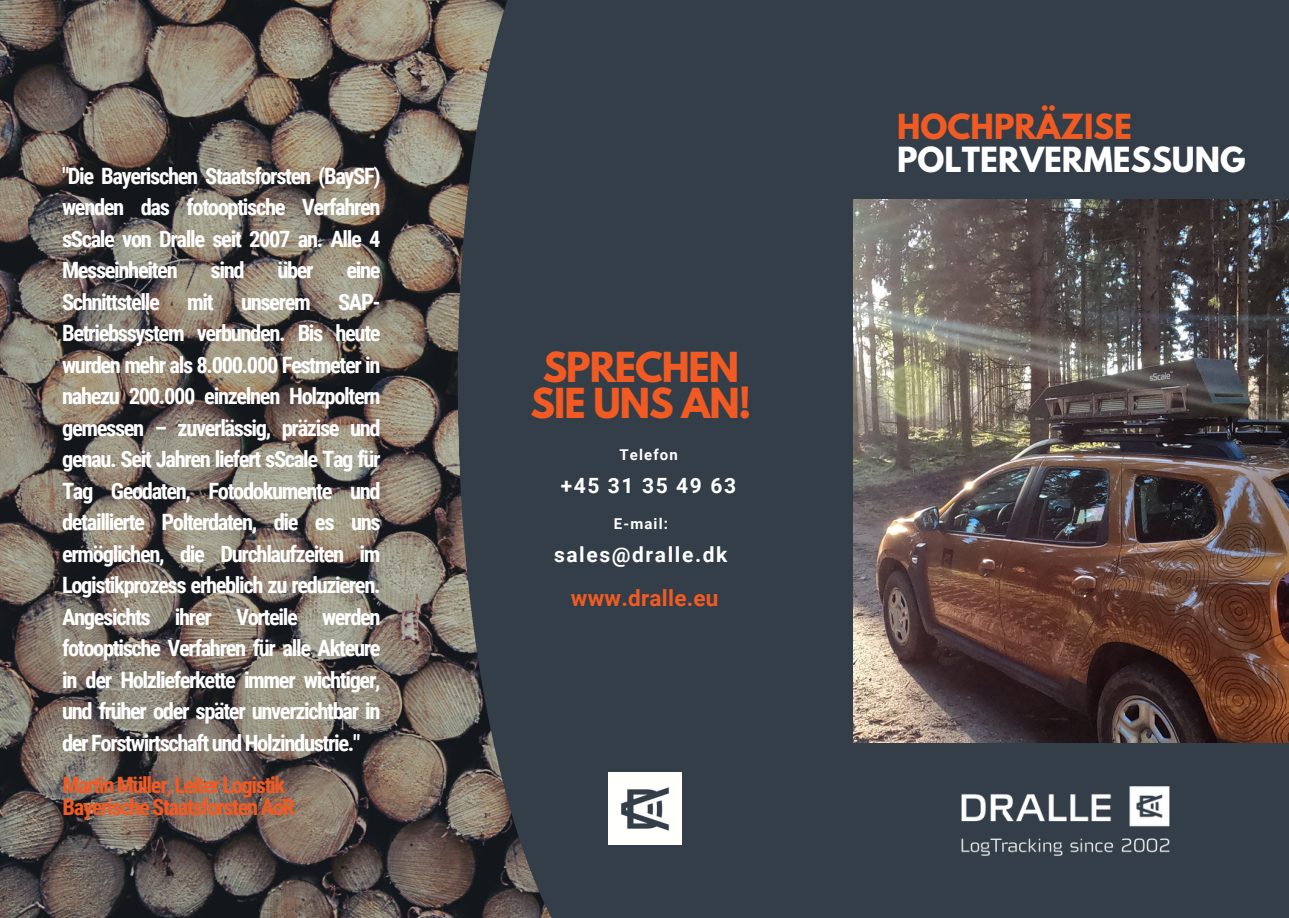
<style>
.page{position:relative;width:1289px;height:918px;background:#fff}
.page>*{position:absolute;margin:0;border:0;box-sizing:border-box;transform-origin:0 0}
.t1{font:700 36.6px/36.5px "League Spartan";letter-spacing:-.03em;color:#f15a22;text-align:center}
.t2{font:700 30.75px "League Spartan";color:#fff}
.t3{font:700 30.75px "League Spartan";color:#f15a22}
.t4{font:700 22.5px/31.5px "Roboto Condensed";letter-spacing:-.06em;color:#fff;text-align:justify}
.t5{font:700 22.5px "Roboto Condensed";letter-spacing:-.06em;color:#f15a22}
.t6{font:700 22.5px "Roboto";letter-spacing:.01em;color:#f15a22}
.t7{font:700 21px "Roboto";letter-spacing:.075em;color:#fff}
.t8{font:700 15px "Roboto";letter-spacing:.075em;color:#fff}
</style>
<div class="page">
<div style="left:0;top:0;width:1288px;height:918px;background:#333e48"></div>
<img style="left:0;top:0;width:449px;height:918px">
<img style="left:853px;top:199px;width:435px;height:544px">
<svg style="left:449px;top:0;width:233px;height:918px"></svg>
<img style="left:608px;top:773px;width:73px;height:72px">
<img style="left:961px;top:786px;width:208px;height:70px">
<p class="t4" style="left:62px;top:160px;width:320px">"Die Bayerischen Staatsforsten (BaySF)</p>
<p class="t4" style="left:62px;top:192px;width:320px">wenden das fotooptische Verfahren sScale von Dralle seit 2007 an. Alle 4<br>Messeinheiten</p>
<p class="t4" style="left:210px;top:255px;width:35px">sind</p>
<p class="t4" style="left:277px;top:255px;width:38px">über</p>
<p class="t4" style="left:62px;top:255px;width:320px;text-indent:284px">eine Schnittstelle mit unserem SAP-Betriebssystem verbunden. Bis heute wurden mehr als 8.000.000 Festmeter in nahezu 200.000 einzelnen Holzpoltern gemessen – zuverlässig, präzise und genau. Seit Jahren liefert sScale Tag für Tag Geodaten, Fotodokumente und detaillierte Polterdaten, die es uns ermöglichen, die Durchlaufzeiten im Logistikprozess erheblich zu reduzieren.<br>Angesichts ihrer Vorteile werden fotooptische Verfahren für alle Akteure in der Holzlieferkette immer wichtiger, und früher oder später unverzichtbar in der Forstwirtschaft und Holzindustrie."</p>
<p class="t5" style="left:62px;top:772px;width:224px">Martin Müller, Leiter Logistik</p>
<p class="t5" style="left:62px;top:794px;width:234px">Bayerische Staatsforsten AöR</p>
<p class="t1" style="left:530px;top:353px;width:222px">SPRECHEN<br>SIE UNS AN!</p>
<p class="t8" style="left:619px;top:446px;width:60px">Telefon</p>
<p class="t7" style="left:560px;top:473px;width:177px">+45 31 35 49 63</p>
<p class="t8" style="left:613px;top:515px;width:56px">E-mail:</p>
<p class="t7" style="left:554px;top:543px;width:175px">sales@dralle.dk</p>
<p class="t6" style="left:571px;top:585px;width:149px">www.dralle.eu</p>
<p class="t3" style="left:897px;top:111px;width:236px">HOCHPRÄZISE</p>
<p class="t2" style="left:897px;top:144px;width:350px">POLTERVERMESSUNG</p>
</div>
